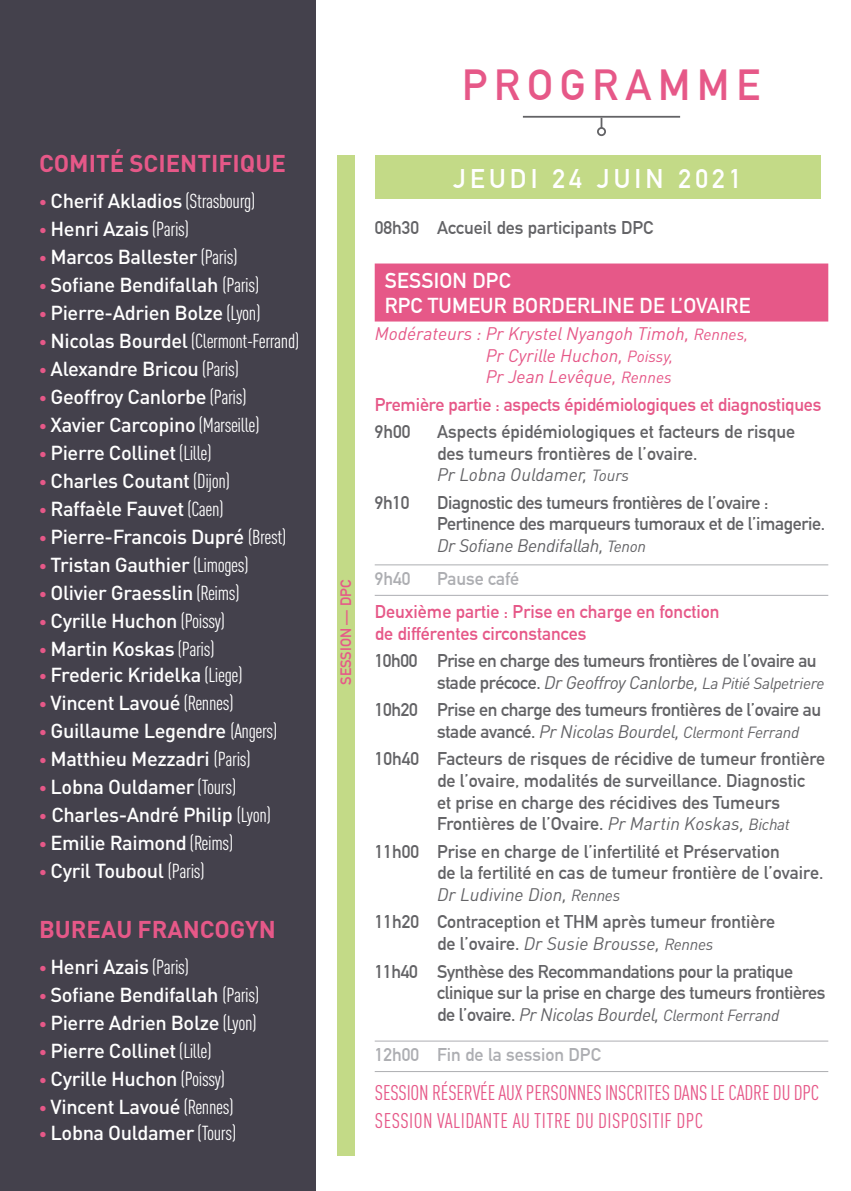
<style>
.page{position:relative;width:851px;height:1191px;background:#fff}
.page>*{position:absolute;margin:0;border:0;box-sizing:border-box;transform-origin:0 0}
.t1{font:700 42.6px "DIN Alternate";letter-spacing:.16em;color:#e65888}
.t2{font:700 26.4px "DIN Alternate";letter-spacing:.16em;color:#fff}
.t3{font:700 24px "DIN Pro";color:#e65888}
.t4{font:700 21.2px/25.4px "DIN Alternate";letter-spacing:.01em;color:#fff}
.t5{font:condensed 21px/27.6px "DIN Pro";letter-spacing:-.01em;color:#e65888}
.t6{font:500 20px "DIN Pro";letter-spacing:-.02em;color:#fff}
.t7{font:condensed 20px "DIN Pro";letter-spacing:-.02em;color:#fff}
.t8{font:700 18px/21.6px "DIN Alternate";color:#636366}
.t9{font:700 18px/21.6px "DIN Alternate";letter-spacing:-.02em;color:#636366}
.t10{font:italic 18px "DIN Pro";letter-spacing:-.02em;color:#636366}
.t11{font:700 18px/21.6px "DIN Alternate";color:#e65888}
.t12{font:italic 18px/21.6px "DIN Pro";color:#e65888}
.t13{font:italic 18px "DIN Pro";color:#636366}
.t14{font:700 18px "DIN Alternate";letter-spacing:-.025em;color:#636366}
.t15{font:700 18px "DIN Alternate";color:#adaeb2}
.t16{font:700 14.8px "DIN Alternate";color:#e65888}
.s1{font-size:16.4px;color:#e65888}
.s2{font-weight:400;font-stretch:condensed}
.s3{font-weight:500;font-stretch:normal;font-size:16.4px;color:#e65888}
.s4{font-weight:500;font-stretch:normal}
.s5{font-size:16px}
.s6{font-family:"DIN Alternate";font-weight:700;font-style:normal}
.s7{font-family:"DIN Pro";font-weight:400;font-style:italic}
.s8{font-family:"DIN Pro";font-weight:400;font-style:italic;font-size:16px}
</style>
<div class="page">
<div style="left:337px;top:155px;width:18px;height:1000px;background:#c3da87"></div>
<div style="left:374px;top:155px;width:446px;height:44px;background:#c3da87"></div>
<div style="left:374px;top:263px;width:454px;height:58px;background:#e65888"></div>
<hr style="left:374px;top:564px;width:454px;height:1px;background:#adaeb2">
<hr style="left:374px;top:595px;width:454px;height:1px;background:#adaeb2">
<hr style="left:374px;top:1040px;width:454px;height:1px;background:#adaeb2">
<hr style="left:374px;top:1071px;width:454px;height:1px;background:#adaeb2">
<div style="left:0;top:0;width:315px;height:1191px;background:#44414c"></div>
<hr style="left:523px;top:116px;width:157px;height:2px;background:#636366">
<svg style="left:600px;top:118px;width:2px;height:9px"></svg>
<div style="left:597px;top:127px;width:9px;height:9px;border:2px solid #636366;border-radius:50%"></div>
<p class="t3" style="left:39px;top:143px;width:248px">COMITÉ SCIENTIFIQUE</p>
<p class="t6" style="left:39px;top:184px;width:218px"><span class="s1">•</span> Cherif Akladios <span class="s2">(Strasbourg)</span></p>
<p class="t6" style="left:39px;top:212px;width:152px"><span class="s1">•</span> Henri Azais <span class="s2">(Paris)</span></p>
<p class="t6" style="left:39px;top:240px;width:200px"><span class="s1">•</span> Marcos Ballester <span class="s2">(Paris)</span></p>
<p class="t6" style="left:39px;top:268px;width:222px"><span class="s1">•</span> Sofiane Bendifallah <span class="s2">(Paris)</span></p>
<p class="t6" style="left:39px;top:296px;width:223px"><span class="s1">•</span> Pierre-Adrien Bolze <span class="s2">(Lyon)</span></p>
<p class="t7" style="left:39px;top:326px;width:262px"><span class="s3">•</span> <span class="s4">Nicolas Bourdel</span> (Clermont-Ferrand)</p>
<p class="t6" style="left:39px;top:352px;width:201px"><span class="s1">•</span> Alexandre Bricou <span class="s2">(Paris)</span></p>
<p class="t6" style="left:39px;top:380px;width:209px"><span class="s1">•</span> Geoffroy Canlorbe <span class="s2">(Paris)</span></p>
<p class="t6" style="left:39px;top:408px;width:222px"><span class="s1">•</span> Xavier Carcopino <span class="s2">(Marseille)</span></p>
<p class="t6" style="left:39px;top:436px;width:174px"><span class="s1">•</span> Pierre Collinet <span class="s2">(Lille)</span></p>
<p class="t6" style="left:39px;top:464px;width:192px"><span class="s1">•</span> Charles Coutant <span class="s2">(Dijon)</span></p>
<p class="t6" style="left:39px;top:492px;width:186px"><span class="s1">•</span> Raffaèle Fauvet <span class="s2">(Caen)</span></p>
<p class="t6" style="left:39px;top:520px;width:249px"><span class="s1">•</span> Pierre-Francois Dupré <span class="s2">(Brest)</span></p>
<p class="t6" style="left:39px;top:548px;width:211px"><span class="s1">•</span> Tristan Gauthier <span class="s2">(Limoges)</span></p>
<p class="t6" style="left:39px;top:576px;width:202px"><span class="s1">•</span> Olivier Graesslin <span class="s2">(Reims)</span></p>
<p class="t6" style="left:39px;top:604px;width:187px"><span class="s1">•</span> Cyrille Huchon <span class="s2">(Poissy)</span></p>
<p class="t6" style="left:39px;top:632px;width:177px"><span class="s1">•</span> Martin Koskas <span class="s2">(Paris)</span></p>
<p class="t6" style="left:39px;top:658px;width:205px"><span class="s1">•</span> Frederic Kridelka <span class="s2">(Liege)</span></p>
<p class="t6" style="left:39px;top:686px;width:196px"><span class="s1">•</span> Vincent Lavoué <span class="s2">(Rennes)</span></p>
<p class="t6" style="left:39px;top:714px;width:240px"><span class="s1">•</span> Guillaume Legendre <span class="s2">(Angers)</span></p>
<p class="t6" style="left:39px;top:742px;width:213px"><span class="s1">•</span> Matthieu Mezzadri <span class="s2">(Paris)</span></p>
<p class="t6" style="left:39px;top:770px;width:199px"><span class="s1">•</span> Lobna Ouldamer <span class="s2">(Tours)</span></p>
<p class="t6" style="left:39px;top:798px;width:233px"><span class="s1">•</span> Charles-André Philip <span class="s2">(Lyon)</span></p>
<p class="t6" style="left:39px;top:826px;width:196px"><span class="s1">•</span> Emilie Raimond <span class="s2">(Reims)</span></p>
<p class="t6" style="left:39px;top:854px;width:167px"><span class="s1">•</span> Cyril Touboul <span class="s2">(Paris)</span></p>
<p class="t3" style="left:39px;top:909px;width:238px">BUREAU FRANCOGYN</p>
<p class="t6" style="left:39px;top:950px;width:152px"><span class="s1">•</span> Henri Azais <span class="s2">(Paris)</span></p>
<p class="t6" style="left:39px;top:978px;width:222px"><span class="s1">•</span> Sofiane Bendifallah <span class="s2">(Paris)</span></p>
<p class="t6" style="left:39px;top:1006px;width:219px"><span class="s1">•</span> Pierre Adrien Bolze <span class="s2">(Lyon)</span></p>
<p class="t6" style="left:39px;top:1034px;width:174px"><span class="s1">•</span> Pierre Collinet <span class="s2">(Lille)</span></p>
<p class="t6" style="left:39px;top:1062px;width:187px"><span class="s1">•</span> Cyrille Huchon <span class="s2">(Poissy)</span></p>
<p class="t6" style="left:39px;top:1090px;width:196px"><span class="s1">•</span> Vincent Lavoué <span class="s2">(Rennes)</span></p>
<p class="t6" style="left:39px;top:1116px;width:199px"><span class="s1">•</span> Lobna Ouldamer <span class="s2">(Tours)</span></p>
<h1 class="t1" style="left:462px;top:52px;width:299px">PROGRAMME</h1>
<p class="t16" style="left:334px;top:684px;width:106px;rotate:-90deg">SESSION — DPC</p>
<h2 class="t2" style="left:453px;top:159px;width:290px">JEUDI 24 JUIN 2021</h2>
<p class="t8" style="left:374px;top:215px;width:280px">08h30 Accueil des participants DPC</p>
<p class="t4" style="left:384px;top:266px;width:367px">SESSION DPC<br>RPC TUMEUR BORDERLINE DE L’OVAIRE</p>
<p class="t12" style="left:486px;top:321px;width:264px;text-indent:-111px">Modérateurs : Pr Krystel Nyangoh Timoh, <span class="s5">Rennes,<br></span>Pr Cyrille Huchon, <span class="s5">Poissy,<br></span>Pr Jean Levêque, <span class="s5">Rennes</span></p>
<p class="t11" style="left:374px;top:392px;width:448px">Première partie : aspects épidémiologiques et diagnostiques</p>
<p class="t8" style="left:374px;top:420px;width:37px">9h00</p>
<p class="t8" style="left:437px;top:420px;width:359px">Aspects épidémiologiques et facteurs de risque des tumeurs frontières de l’ovaire.</p>
<p class="t13" style="left:437px;top:461px;width:193px">Pr Lobna Ouldamer, <span class="s5">Tours</span></p>
<p class="t8" style="left:374px;top:490px;width:36px">9h10</p>
<p class="t9" style="left:437px;top:490px;width:389px">Diagnostic des tumeurs frontières de l’ovaire :<br>Pertinence des marqueurs tumoraux et de l’imagerie.</p>
<p class="t10" style="left:437px;top:531px;width:210px">Dr Sofiane Bendifallah, <span class="s5">Tenon</span></p>
<p class="t15" style="left:374px;top:565px;width:37px">9h40</p>
<p class="t15" style="left:437px;top:565px;width:84px">Pause café</p>
<p class="t11" style="left:374px;top:600px;width:346px">Deuxième partie : Prise en charge en fonction de différentes circonstances</p>
<p class="t14" style="left:374px;top:647px;width:443px">10h00 Prise en charge des tumeurs frontières de l’ovaire au</p>
<p class="t10" style="left:437px;top:668px;width:389px"><span class="s6">stade précoce.</span> Dr Geoffroy Canlorbe, <span class="s5">La Pitié Salpetriere</span></p>
<p class="t9" style="left:374px;top:698px;width:448px">10h20 Prise en charge des tumeurs frontières de l’ovaire au</p>
<p class="t10" style="left:437px;top:717px;width:364px"><span class="s6">stade avancé.</span> Pr Nicolas Bourdel, <span class="s5">Clermont Ferrand</span></p>
<p class="t8" style="left:437px;top:747px;width:389px;text-indent:-62px">10h40 Facteurs de risques de récidive de tumeur frontière de l’ovaire, modalités de surveillance. Diagnostic<br>et prise en charge des récidives des Tumeurs Frontières de l’Ovaire. <span class="s7">Pr Martin Koskas,</span> <span class="s8">Bichat</span></p>
<p class="t8" style="left:437px;top:839px;width:388px;text-indent:-62px">11h00 Prise en charge de l’infertilité et Préservation<br>de la fertilité en cas de tumeur frontière de l’ovaire.</p>
<p class="t13" style="left:437px;top:880px;width:185px">Dr Ludivine Dion, <span class="s5">Rennes</span></p>
<p class="t8" style="left:374px;top:910px;width:402px">11h20 Contraception et THM après tumeur frontière</p>
<p class="t13" style="left:437px;top:929px;width:278px"><span class="s6">de l’ovaire.</span> Dr Susie Brousse, <span class="s5">Rennes</span></p>
<p class="t9" style="left:437px;top:959px;width:390px;text-indent:-62px">11h40 Synthèse des Recommandations pour la pratique clinique sur la prise en charge des tumeurs frontières</p>
<p class="t10" style="left:437px;top:1000px;width:343px"><span class="s6">de l’ovaire.</span> Pr Nicolas Bourdel, <span class="s5">Clermont Ferrand</span></p>
<p class="t15" style="left:374px;top:1041px;width:227px">12h00 Fin de la session DPC</p>
<p class="t5" style="left:375px;top:1077px;width:445px">SESSION RÉSERVÉE AUX PERSONNES INSCRITES DANS LE CADRE DU DPC<br>SESSION VALIDANTE AU TITRE DU DISPOSITIF DPC</p>
</div>
